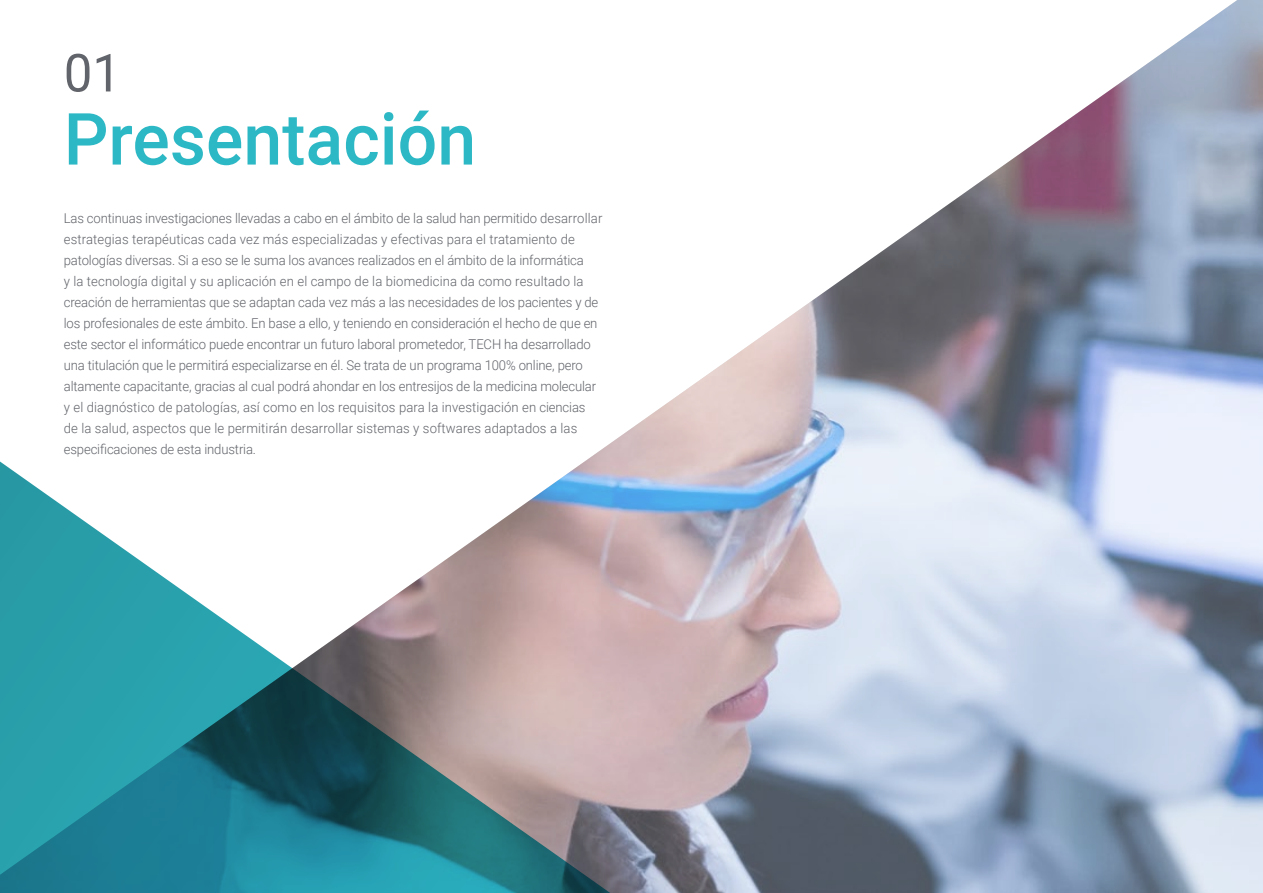
<style>
.page{position:relative;width:1263px;height:893px;background:#fff}
.page>*{position:absolute;margin:0;border:0;box-sizing:border-box;transform-origin:0 0}
.t1{font:500 72px "Roboto";color:#2db8c5}
.t2{font:52.5px "Roboto";color:#61646a}
.t3{font:300 13.5px/21px "Roboto";letter-spacing:-.01em;color:#61646a}
</style>
<div class="page">
<img style="left:607px;top:0;width:656px;height:893px">
<svg style="left:0;top:446px;width:640px;height:447px"></svg>
<h2 class="t2" style="left:64px;top:36px;width:59px">01</h2>
<h1 class="t1" style="left:64px;top:89px;width:414px">Presentación</h1>
<p class="t3" style="left:64px;top:207px;width:540px">Las continuas investigaciones llevadas a cabo en el ámbito de la salud han permitido desarrollar estrategias terapéuticas cada vez más especializadas y efectivas para el tratamiento de patologías diversas. Si a eso se le suma los avances realizados en el ámbito de la informática<br>y la tecnología digital y su aplicación en el campo de la biomedicina da como resultado la creación de herramientas que se adaptan cada vez más a las necesidades de los pacientes y de los profesionales de este ámbito. En base a ello, y teniendo en consideración el hecho de que en este sector el informático puede encontrar un futuro laboral prometedor, TECH ha desarrollado una titulación que le permitirá especializarse en él. Se trata de un programa 100% online, pero altamente capacitante, gracias al cual podrá ahondar en los entresijos de la medicina molecular y el diagnóstico de patologías, así como en los requisitos para la investigación en ciencias de la salud, aspectos que le permitirán desarrollar sistemas y softwares adaptados a las especificaciones de esta industria.</p>
</div>
